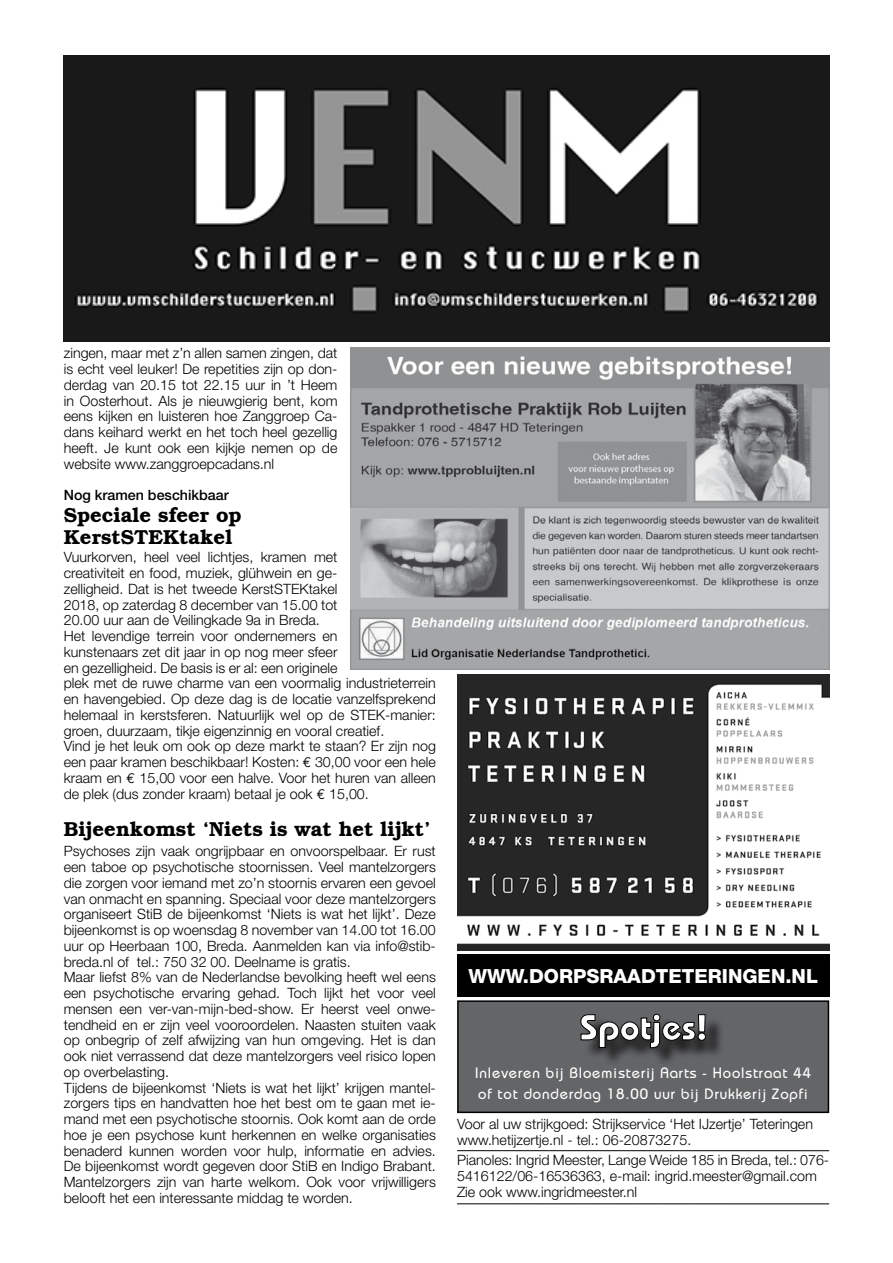
<style>
.page{position:relative;width:893px;height:1263px;background:#fff}
.page>*{position:absolute;margin:0;border:0;box-sizing:border-box;transform-origin:0 0}
.t1{font:600 20.25px/21.8px "Bookman";color:#000}
.t2{font:800 19.5px "Helvetica Neue";color:#fff}
.t3{font:500 15px/21px "Bauhaus";letter-spacing:.06em;color:#fff}
.t4{font:300 14.25px/15.8px "Helvetica Neue";color:#000}
.t5{font:500 14.25px "Helvetica Neue";color:#000}
.s1{font-family:"Euro Mono";font-weight:400}
</style>
<div class="page">
<img style="left:64px;top:55px;width:765px;height:287px">
<img style="left:457px;top:674px;width:372px;height:276px">
<hr style="left:457px;top:1203px;width:372px;height:1px;background:#000">
<hr style="left:457px;top:1150px;width:372px;height:1px;background:#000">
<div style="left:458px;top:1001px;width:370px;height:111px;background:#646567"></div>
<div style="left:583px;top:1017px;width:141px;height:49px;background:#000;opacity:.75"></div>
<svg style="left:580px;top:1013px;width:126px;height:35px"></svg>
<div style="left:457px;top:1000px;width:372px;height:113px;border:2px solid #000"></div>
<img style="left:350px;top:347px;width:479px;height:322px">
<div style="left:457px;top:955px;width:372px;height:42px;background:#000"></div>
<p class="t4" style="left:64px;top:345px;width:275px;text-align:justify">zingen, maar met z’n allen samen zingen, dat is echt veel leuker! De repetities zijn op don&shy;derdag van 20.15 tot 22.15 uur in ’t Heem in Oosterhout. Als je nieuwgierig bent, kom eens kijken en luisteren hoe Zanggroep Ca&shy;dans keihard werkt en het toch heel gezellig heeft. Je kunt ook een kijkje nemen op de website www.zanggroepcadans.nl</p>
<p class="t5" style="left:64px;top:486px;width:166px">Nog kramen beschikbaar</p>
<h1 class="t1" style="left:64px;top:504px;width:179px">Speciale sfeer op<br>KerstSTEKtakel</h1>
<p class="t4" style="left:64px;top:549px;width:374px">Vuurkorven, heel veel lichtjes, kramen met<br>creativiteit en food, muziek, glühwein en ge-<br>zelligheid. Dat is het tweede KerstSTEKtakel<br>2018, op zaterdag 8 december van 15.00 tot<br>20.00 uur aan de Veilingkade 9a in Breda.<br>Het levendige terrein voor ondernemers en<br>kunstenaars zet dit jaar in op nog meer sfeer<br>en gezelligheid. De basis is er al: een originele<br>plek met de ruwe charme van een voormalig industrieterrein en havengebied. Op deze dag is de locatie vanzelfsprekend helemaal in kerstsferen. Natuurlijk wel op de STEK-manier: groen, duurzaam, tikje eigenzinnig en vooral creatief.<br>Vind je het leuk om ook op deze markt te staan? Er zijn nog een paar kramen beschikbaar! Kosten: <span class="s1">€</span> 30,00 voor een hele kraam en <span class="s1">€</span> 15,00 voor een halve. Voor het huren van alleen de plek (dus zonder kraam) betaal je ook <span class="s1">€</span> 15,00.</p>
<h1 class="t1" style="left:64px;top:818px;width:368px">Bijeenkomst ‘Niets is wat het lijkt’</h1>
<p class="t4" style="left:64px;top:843px;width:374px">Psychoses zijn vaak ongrijpbaar en onvoorspelbaar. Er rust een taboe op psychotische stoornissen. Veel mantelzorgers die zorgen voor iemand met zo’n stoornis ervaren een gevoel van onmacht en spanning. Speciaal voor deze mantelzorgers organiseert StiB de bijeenkomst ‘Niets is wat het lijkt’. Deze bijeenkomst is op woensdag 8 november van 14.00 tot 16.00 uur op Heerbaan 100, Breda. Aanmelden kan via info@stib&shy;breda.nl of tel.: 750 32 00. Deelname is gratis.<br>Maar liefst 8% van de Nederlandse bevolking heeft wel eens een psychotische ervaring gehad. Toch lijkt het voor veel mensen een ver-van-mijn-bed-show. Er heerst veel onwe&shy;tendheid en er zijn veel vooroordelen. Naasten stuiten vaak op onbegrip of zelf afwijzing van hun omgeving. Het is dan ook niet verrassend dat deze mantelzorgers veel risico lopen op overbelasting.<br>Tijdens de bijeenkomst ‘Niets is wat het lijkt’ krijgen mantel&shy;zorgers tips en handvatten hoe het best om te gaan met ie&shy;mand met een psychotische stoornis. Ook komt aan de orde hoe je een psychose kunt herkennen en welke organisaties benaderd kunnen worden voor hulp, informatie en advies.<br>De bijeenkomst wordt gegeven door StiB en Indigo Brabant.<br>Mantelzorgers zijn van harte welkom. Ook voor vrijwilligers belooft het een interessante middag te worden.</p>
<h2 class="t2" style="left:468px;top:964px;width:20px">WWW</h2>
<h2 class="t2" style="left:523px;top:964px;width:21px">.DORPSRAADTETERINGEN</h2>
<h2 class="t2" style="left:785px;top:964px;width:20px">.NL</h2>
<p class="t3" style="left:475px;top:1062px;width:337px">Inleveren bij Bloemisterij Aarts - Hoolstraat 44 of tot donderdag 18.00 uur bij Drukkerij Zopfi</p>
<p class="t4" style="left:457px;top:1116px;width:357px">Voor al uw strijkgoed: Strijkservice ‘Het IJzertje’ Teteringen www.hetijzertje.nl - tel.: 06-20873275.</p>
<p class="t4" style="left:457px;top:1152px;width:374px">Pianoles: Ingrid Meester, Lange Weide 185 in Breda, tel.: 076-<br>5416122/06-16536363, e-mail: ingrid.meester@gmail.com<br>Zie ook www.ingridmeester.nl</p>
</div>
